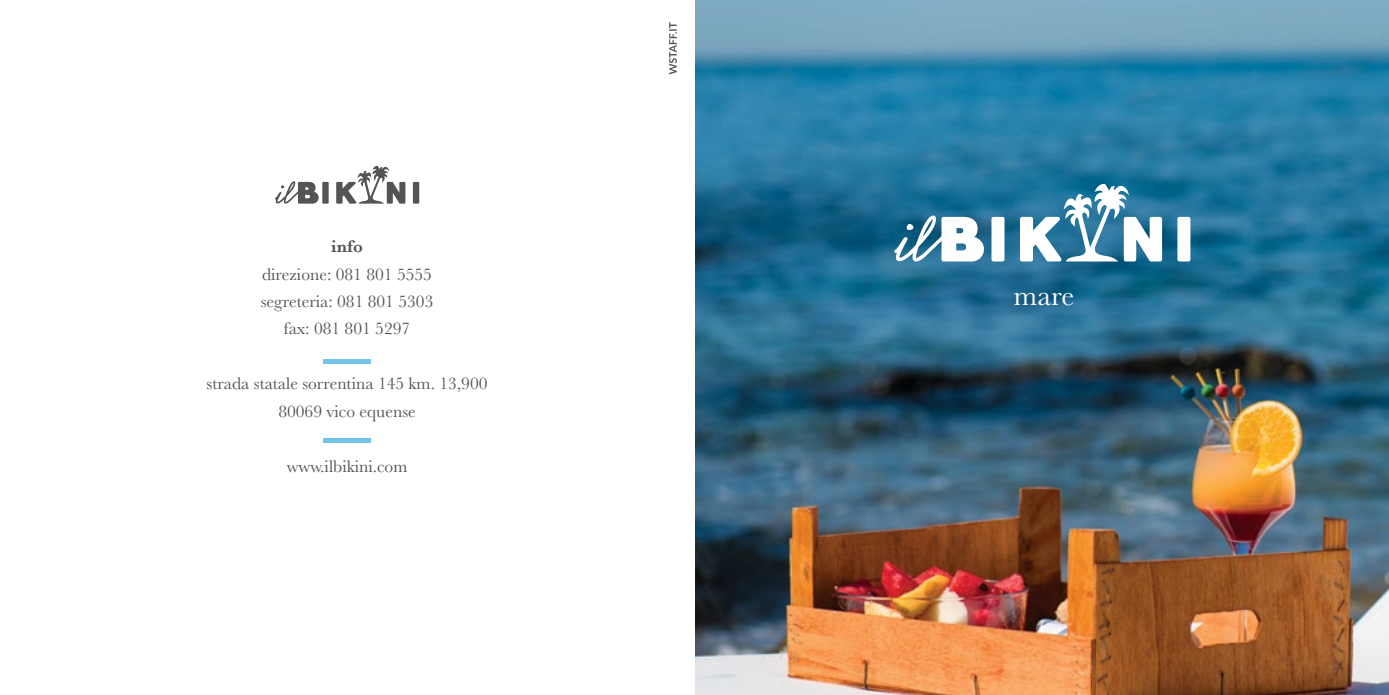
<style>
.page{position:relative;width:1389px;height:695px;background:#fff}
.page>*{position:absolute;margin:0;border:0;box-sizing:border-box;transform-origin:0 0}
.t1{font:29.22px "Baskerville";color:#fff}
.t2{font:17.5px/27.5px "Baskerville";color:#545452;text-align:center}
.t3{font:600 17.5px "Baskerville";color:#545452}
</style>
<div class="page">
<img style="left:696px;top:0;width:693px;height:694px">
<div style="left:991px;top:217px;width:13px;height:44px;background:#fff;border-radius:2px"></div>
<div style="left:1177px;top:217px;width:13px;height:44px;background:#fff;border-radius:2px"></div>
<svg style="left:1020px;top:183px;width:142px;height:78px"></svg>
<svg style="left:894px;top:215px;width:90px;height:46px"></svg>
<div style="left:322px;top:182px;width:7px;height:21px;background:#545452"></div>
<div style="left:413px;top:182px;width:6px;height:21px;background:#545452"></div>
<svg style="left:336px;top:165px;width:69px;height:38px"></svg>
<svg style="left:275px;top:181px;width:44px;height:22px"></svg>
<div style="left:323px;top:438px;width:48px;height:5px;background:#73c4e9"></div>
<div style="left:323px;top:359px;width:48px;height:5px;background:#73c4e9"></div>
<svg style="left:669px;top:22px;width:8px;height:52px"></svg>
<p class="t3" style="left:331px;top:234px;width:33px">info</p>
<p class="t2" style="left:261px;top:260px;width:174px">direzione: 081 801 5555 segreteria: 081 801 5303 fax: 081 801 5297</p>
<p class="t2" style="left:207px;top:370px;width:282px">strada statale sorrentina 145 km. 13,900<br>80069 vico equense</p>
<p class="t2" style="left:287px;top:452px;width:122px">www.ilbikini.com</p>
<h1 class="t1" style="left:1014px;top:276px;width:62px">mare</h1>
</div>
